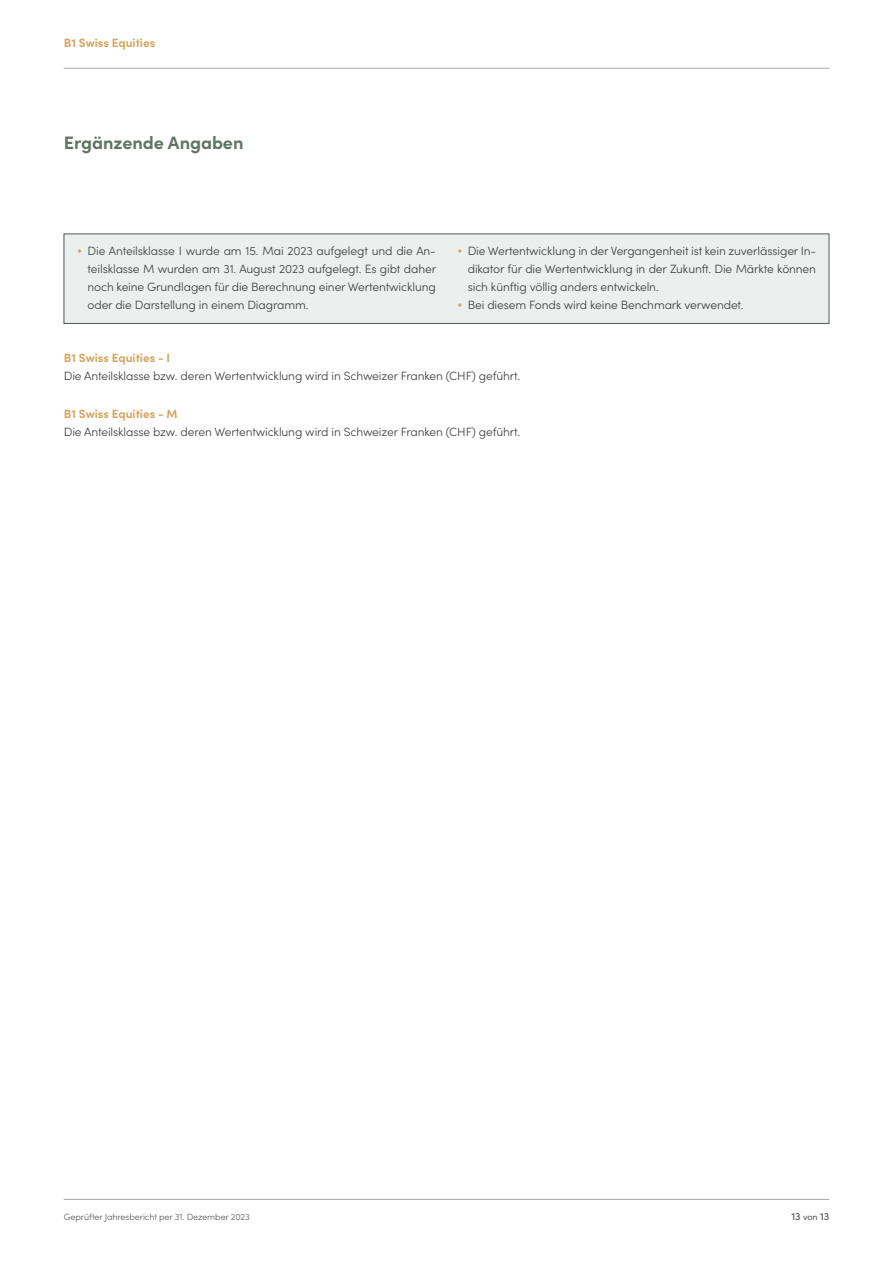
<style>
.page{position:relative;width:893px;height:1263px;background:#fff}
.page>*{position:absolute;margin:0;border:0;box-sizing:border-box;transform-origin:0 0}
.t1{font:700 18px "Sofia Pro";letter-spacing:-.005em;color:#617465}
.t2{font:300 12px/18px "Sofia Pro";letter-spacing:-.01em;color:#3e3e3f;text-align:justify}
.t3{font:700 12px "Sofia Pro";letter-spacing:-.005em;color:#d1a764}
.t4{font:500 10.5px "Sofia Pro";color:#57585a}
.t5{font:300 9px "Sofia Pro";letter-spacing:-.01em;color:#57585a}
.s1{font-family:"LLB Sans Standard";font-weight:400;color:#d1a764}
.s2{font-weight:400;font-size:9px}
</style>
<div class="page">
<hr style="left:64px;top:68px;width:765px;height:1px;background:#a8a9ad">
<hr style="left:64px;top:1199px;width:765px;height:1px;background:#a8a9ad">
<div style="left:64px;top:234px;width:765px;height:89px;background:#ebefee"></div>
<div style="left:64px;top:234px;width:765px;height:90px;border:1px solid #57585a"></div>
<p class="t3" style="left:64px;top:33px;width:93px">B1 Swiss Equities</p>
<h1 class="t1" style="left:64px;top:129px;width:181px">Ergänzende Angaben</h1>
<p class="t2" style="left:88px;top:242px;width:350px;text-indent:-11px"><span class="s1">◆</span> Die Anteilsklasse I wurde am 15. Mai 2023 aufgelegt und die An&shy;teilsklasse M wurden am 31. August 2023 aufgelegt. Es gibt daher noch keine Grundlagen für die Berechnung einer Wertentwicklung oder die Darstellung in einem Diagramm.</p>
<p class="t2" style="left:468px;top:242px;width:350px;text-indent:-11px"><span class="s1">◆</span> Die Wertentwicklung in der Vergangenheit ist kein zuverlässiger In&shy;dikator für die Wertentwicklung in der Zukunft. Die Märkte können sich künftig völlig anders entwickeln.</p>
<p class="t2" style="left:457px;top:296px;width:288px"><span class="s1">◆</span> Bei diesem Fonds wird keine Benchmark verwendet.</p>
<p class="t3" style="left:64px;top:349px;width:108px">B1 Swiss Equities - I</p>
<p class="t2" style="left:64px;top:366px;width:458px">Die Anteilsklasse bzw. deren Wertentwicklung wird in Schweizer Franken (CHF) geführt.</p>
<p class="t3" style="left:64px;top:405px;width:115px">B1 Swiss Equities - M</p>
<p class="t2" style="left:64px;top:423px;width:458px">Die Anteilsklasse bzw. deren Wertentwicklung wird in Schweizer Franken (CHF) geführt.</p>
<p class="t5" style="left:64px;top:1211px;width:188px">Geprüfter Jahresbericht per 31. Dezember 2023</p>
<p class="t4" style="left:791px;top:1209px;width:39px">13 <span class="s2">von</span> 13</p>
</div>
